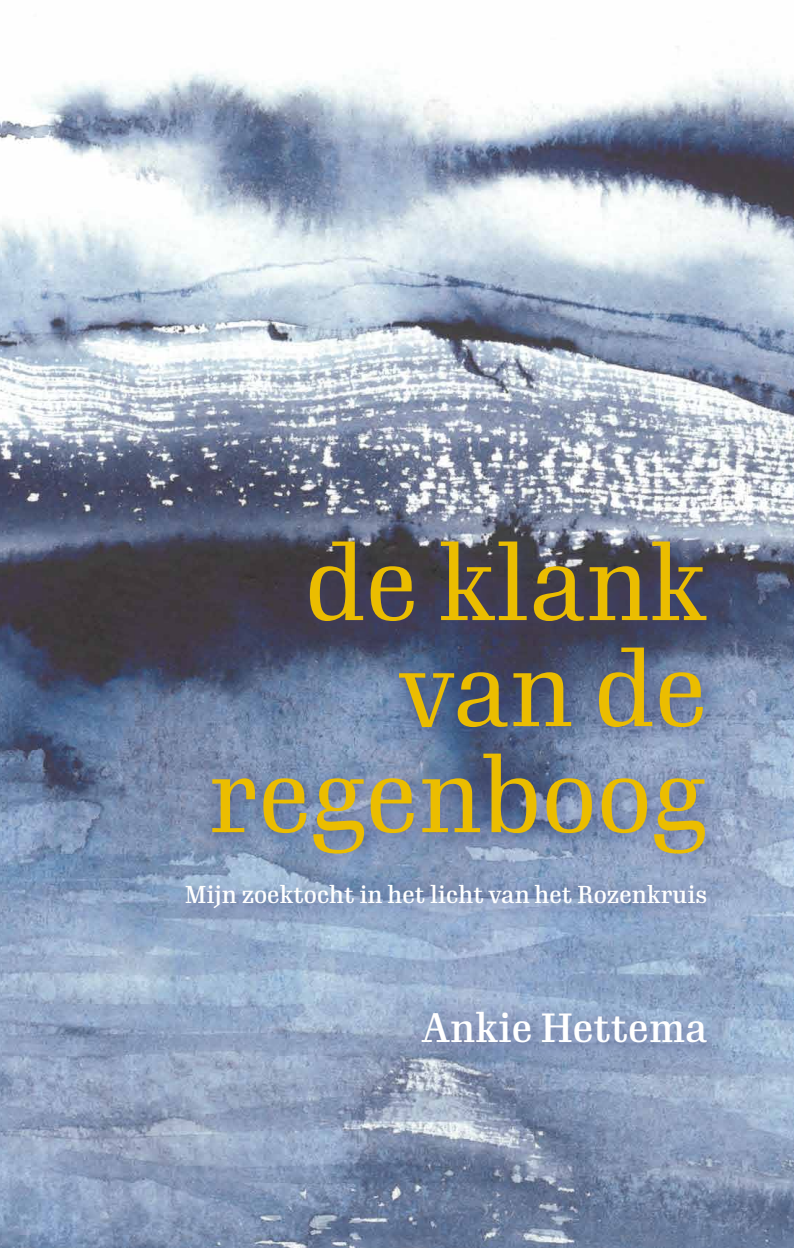
<style>
.page{position:relative;width:794px;height:1248px;background:#fff}
.page>*{position:absolute;margin:0;border:0;box-sizing:border-box;transform-origin:0 0}
.t1{font:104px/106px "Gimlet Text Condensed";color:#ebbd00;text-align:right}
.t2{font:500 40px "Gimlet Text Condensed";color:#fff}
.t3{font:500 24px "Gimlet Text Condensed";color:#fff}
</style>
<div class="page">
<img style="left:0;top:46px;width:794px;height:1201px">
<div style="left:173px;top:527px;width:555px;height:537px;background:#3d457f;opacity:.75"></div>
<h1 class="t1" style="left:208px;top:524px;width:500px">de klank van de regenboog</h1>
<p class="t3" style="left:185px;top:877px;width:524px">Mijn zoektocht in het licht van het Rozenkruis</p>
<h2 class="t2" style="left:421px;top:999px;width:287px">Ankie Hettema</h2>
</div>
